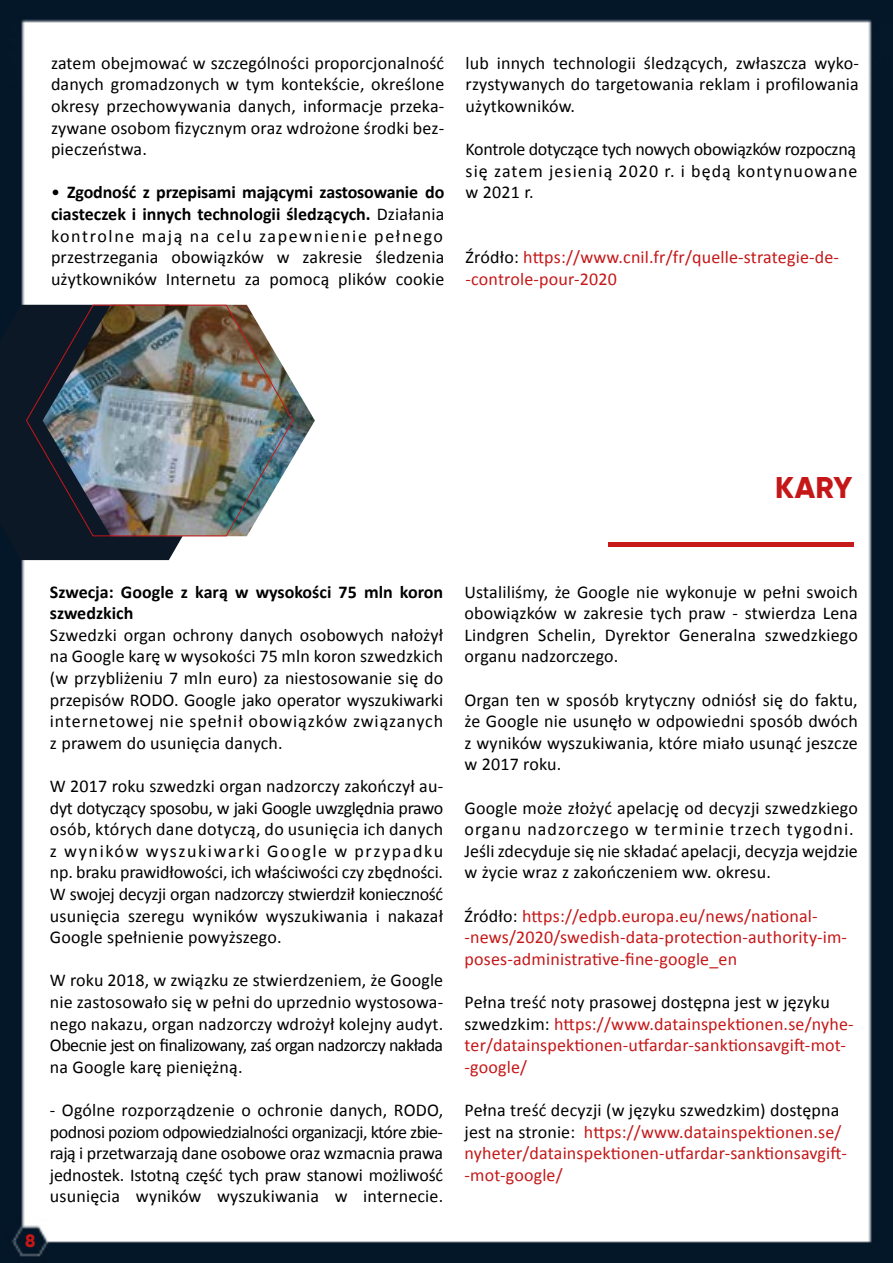
<style>
.page{position:relative;width:893px;height:1263px;background:#fff}
.page>*{position:absolute;margin:0;border:0;box-sizing:border-box;transform-origin:0 0}
.t1{font:800 30px "Gilroy";color:#c51718}
.t2{font:18px/21.6px "Calibri";letter-spacing:.01em;color:#000;text-align:justify}
.t3{font:18px/21.6px "Calibri";letter-spacing:.01em;color:#c51718}
.t4{font:700 18px/21.6px "Calibri";color:#000}
.t5{font:800 18px "Gilroy";color:#c51718}
.s1{font-weight:700}
.s2{color:#000}
</style>
<div class="page">
<img style="left:0;top:0;width:893px;height:1263px">
<svg style="left:0;top:305px;width:243px;height:255px;background:#2c3643"></svg>
<img style="left:294px;top:305px;width:21px;height:231px">
<img style="left:26px;top:304px;width:268px;height:233px">
<div style="left:608px;top:542px;width:246px;height:5px;background:#c61b1a"></div>
<p class="t2" style="left:51px;top:51px;width:395px">zatem obejmować w szczególności proporcjonalność danych gromadzonych w tym kontekście, określone okresy przechowywania danych, informacje przeka&shy;zywane osobom fizycznym oraz wdrożone środki bez&shy;pieczeństwa.</p>
<p class="t2" style="left:51px;top:181px;width:395px">• <span class="s1">Zgodność z przepisami mającymi zastosowanie do ciasteczek i innych technologii śledzących.</span> Działania kontrolne mają na celu zapewnienie pełnego przestrzegania obowiązków w zakresie śledzenia użytkowników Internetu za pomocą plików cookie</p>
<p class="t2" style="left:466px;top:51px;width:395px">lub innych technologii śledzących, zwłaszcza wyko&shy;rzystywanych do targetowania reklam i profilowania użytkowników.</p>
<p class="t2" style="left:466px;top:138px;width:393px">Kontrole dotyczące tych nowych obowiązków rozpoczną się zatem jesienią 2020 r. i będą kontynuowane w 2021 r.</p>
<p class="t3" style="left:466px;top:246px;width:375px"><span class="s2">Źródło:</span> https://www.cnil.fr/fr/quelle-strategie-de--controle-pour-2020</p>
<h1 class="t1" style="left:775px;top:468px;width:79px">KARY</h1>
<p class="t5" style="left:25px;top:1229px;width:12px">8</p>
<p class="t4" style="left:50px;top:580px;width:395px">Szwecja: Google z karą w wysokości 75 mln koron szwedzkich</p>
<p class="t2" style="left:50px;top:623px;width:395px">Szwedzki organ ochrony danych osobowych nałożył na Google karę w wysokości 75 mln koron szwedzkich (w przybliżeniu 7 mln euro) za niestosowanie się do przepisów RODO. Google jako operator wyszukiwarki internetowej nie spełnił obowiązków związanych z prawem do usunięcia danych.</p>
<p class="t2" style="left:50px;top:774px;width:395px">W 2017 roku szwedzki organ nadzorczy zakończył au&shy;dyt dotyczący sposobu, w jaki Google uwzględnia prawo osób, których dane dotyczą, do usunięcia ich danych z wyników wyszukiwarki Google w przypadku np. braku prawidłowości, ich właściwości czy zbędności.<br>W swojej decyzji organ nadzorczy stwierdził konieczność usunięcia szeregu wyników wyszukiwania i nakazał Google spełnienie powyższego.</p>
<p class="t2" style="left:50px;top:969px;width:395px">W roku 2018, w związku ze stwierdzeniem, że Google nie zastosowało się w pełni do uprzednio wystosowa&shy;nego nakazu, organ nadzorczy wdrożył kolejny audyt.<br>Obecnie jest on finalizowany, zaś organ nadzorczy nakłada na Google karę pieniężną.</p>
<p class="t2" style="left:50px;top:1098px;width:395px">- Ogólne rozporządzenie o ochronie danych, RODO, podnosi poziom odpowiedzialności organizacji, które zbie&shy;rają i przetwarzają dane osobowe oraz wzmacnia prawa jednostek. Istotną część tych praw stanowi możliwość usunięcia wyników wyszukiwania w internecie.</p>
<p class="t2" style="left:465px;top:580px;width:395px">Ustaliliśmy, że Google nie wykonuje w pełni swoich obowiązków w zakresie tych praw - stwierdza Lena Lindgren Schelin, Dyrektor Generalna szwedzkiego organu nadzorczego.</p>
<p class="t2" style="left:465px;top:688px;width:395px">Organ ten w sposób krytyczny odniósł się do faktu, że Google nie usunęło w odpowiedni sposób dwóch z wyników wyszukiwania, które miało usunąć jeszcze w 2017 roku.</p>
<p class="t2" style="left:465px;top:796px;width:395px;text-align:left">Google może złożyć apelację od decyzji szwedzkiego organu nadzorczego w terminie trzech tygodni.<br>Jeśli zdecyduje się nie składać apelacji, decyzja wejdzie w życie wraz z zakończeniem ww. okresu.</p>
<p class="t3" style="left:465px;top:904px;width:384px"><span class="s2">Źródło:</span> https://edpb.europa.eu/news/national--news/2020/swedish-data-protection-authority-im&shy;poses-administrative-fine-google_en</p>
<p class="t3" style="left:465px;top:990px;width:391px"><span class="s2">Pełna treść noty prasowej dostępna jest w języku szwedzkim:</span> https://www.datainspektionen.se/nyhe&shy;ter/datainspektionen-utfardar-sanktionsavgift-mot--google/</p>
<p class="t3" style="left:465px;top:1098px;width:384px"><span class="s2">Pełna treść decyzji (w języku szwedzkim) dostępna jest na stronie:</span> https://www.datainspektionen.se/ nyheter/datainspektionen-utfardar-sanktionsavgift--mot-google/</p>
</div>
